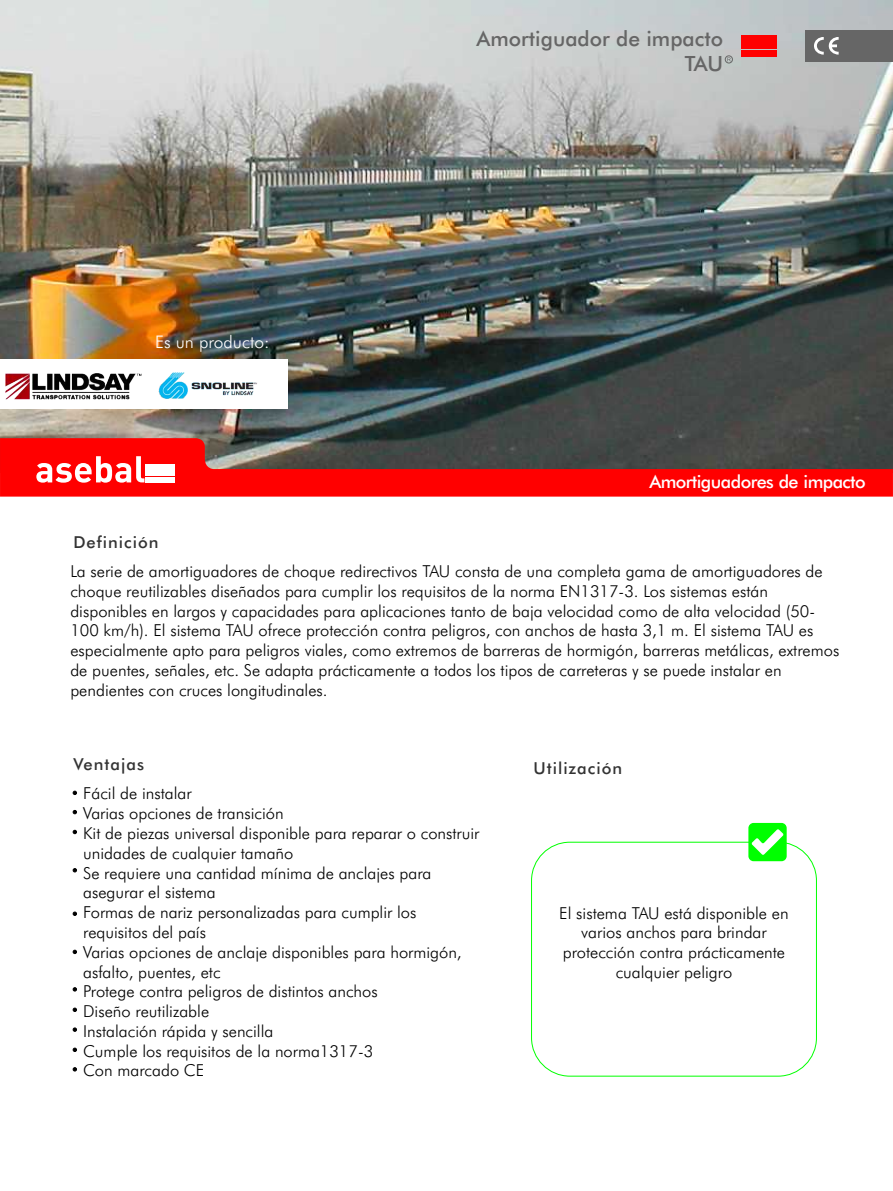
<style>
.page{position:relative;width:893px;height:1191px;background:#fff}
.page>*{position:absolute;margin:0;border:0;box-sizing:border-box;transform-origin:0 0}
.t1{font:500 21px/25.2px "Futura BT";color:#666;text-align:right}
.t2{font:500 18px "Futura BT";letter-spacing:-.03em;color:#fff}
.t3{font:300 17.4px "Futura BT";color:#fff}
.t4{font:300 16.5px/19.8px "Futura BT";color:#000}
.t5{font:500 16.5px "Futura BT";letter-spacing:.06em;color:#333}
</style>
<div class="page">
<img style="left:0;top:0;width:893px;height:438px">
<div style="left:742px;top:35px;width:35px;height:6px;background:#f00"></div>
<div style="left:742px;top:43px;width:35px;height:6px;background:#f00"></div>
<div style="left:742px;top:50px;width:35px;height:7px;background:#f00"></div>
<div style="left:806px;top:30px;width:87px;height:31px;background:#666"></div>
<svg style="left:814px;top:37px;width:25px;height:18px"></svg>
<svg style="left:0;top:438px;width:893px;height:58px;background:#af2221"></svg>
<div style="left:145px;top:464px;width:30px;height:5px;background:#fff"></div>
<div style="left:145px;top:470px;width:30px;height:6px;background:#fff"></div>
<div style="left:145px;top:477px;width:30px;height:5px;background:#fff"></div>
<svg style="left:36px;top:456px;width:108px;height:26px"></svg>
<div style="left:531px;top:842px;width:286px;height:234px;border:1px solid #0f0;border-radius:38px"></div>
<div style="left:748px;top:823px;width:39px;height:38px;background:#0f0;border-radius:5px"></div>
<svg style="left:73px;top:791px;width:4px;height:3px"></svg>
<svg style="left:73px;top:830px;width:4px;height:4px"></svg>
<svg style="left:73px;top:912px;width:4px;height:3px"></svg>
<svg style="left:73px;top:950px;width:4px;height:3px"></svg>
<svg style="left:73px;top:987px;width:4px;height:4px"></svg>
<svg style="left:752px;top:829px;width:31px;height:26px"></svg>
<div style="left:725px;top:56px;width:8px;height:7px;border:1px solid #666;border-radius:50%"></div>
<svg style="left:727px;top:57px;width:4px;height:4px"></svg>
<svg style="left:73px;top:1027px;width:4px;height:4px"></svg>
<svg style="left:73px;top:1048px;width:4px;height:3px"></svg>
<svg style="left:73px;top:810px;width:4px;height:4px"></svg>
<svg style="left:73px;top:868px;width:4px;height:4px"></svg>
<svg style="left:73px;top:1008px;width:4px;height:3px"></svg>
<svg style="left:73px;top:1067px;width:4px;height:4px"></svg>
<div style="left:0;top:359px;width:287px;height:49px;background:#fff"></div>
<img style="left:5px;top:374px;width:137px;height:25px">
<img style="left:158px;top:372px;width:99px;height:27px">
<p class="t3" style="left:155px;top:334px;width:116px">Es un producto:</p>
<p class="t1" style="left:477px;top:28px;width:248px">Amortiguador de impacto<br>TAU</p>
<p class="t2" style="left:649px;top:474px;width:218px">Amortiguadores de impacto</p>
<p class="t5" style="left:73px;top:536px;width:87px">Definición</p>
<p class="t4" style="left:70px;top:563px;width:770px">La serie de amortiguadores de choque redirectivos TAU consta de una completa gama de amortiguadores de choque reutilizables diseñados para cumplir los requisitos de la norma EN1317-3. Los sistemas están disponibles en largos y capacidades para aplicaciones tanto de baja velocidad como de alta velocidad (50- 100 km/h). El sistema TAU ofrece protección contra peligros, con anchos de hasta 3,1 m. El sistema TAU es especialmente apto para peligros viales, como extremos de barreras de hormigón, barreras metálicas, extremos de puentes, señales, etc. Se adapta prácticamente a todos los tipos de carreteras y se puede instalar en pendientes con cruces longitudinales.</p>
<p class="t5" style="left:73px;top:757px;width:72px">Ventajas</p>
<p class="t4" style="left:83px;top:785px;width:398px">Fácil de instalar<br>Varias opciones de transición<br>Kit de piezas universal disponible para reparar o construir unidades de cualquier tamaño<br>Se requiere una cantidad mínima de anclajes para asegurar el sistema<br>Formas de nariz personalizadas para cumplir los requisitos del país<br>Varias opciones de anclaje disponibles para hormigón, asfalto, puentes, etc<br>Protege contra peligros de distintos anchos<br>Diseño reutilizable<br>Instalación rápida y sencilla<br>Cumple los requisitos de la norma1317-3<br>Con marcado CE</p>
<p class="t5" style="left:534px;top:761px;width:90px">Utilización</p>
<p class="t4" style="left:559px;top:904px;width:231px;text-align:center">El sistema TAU está disponible en varios anchos para brindar protección contra prácticamente cualquier peligro</p>
</div>
